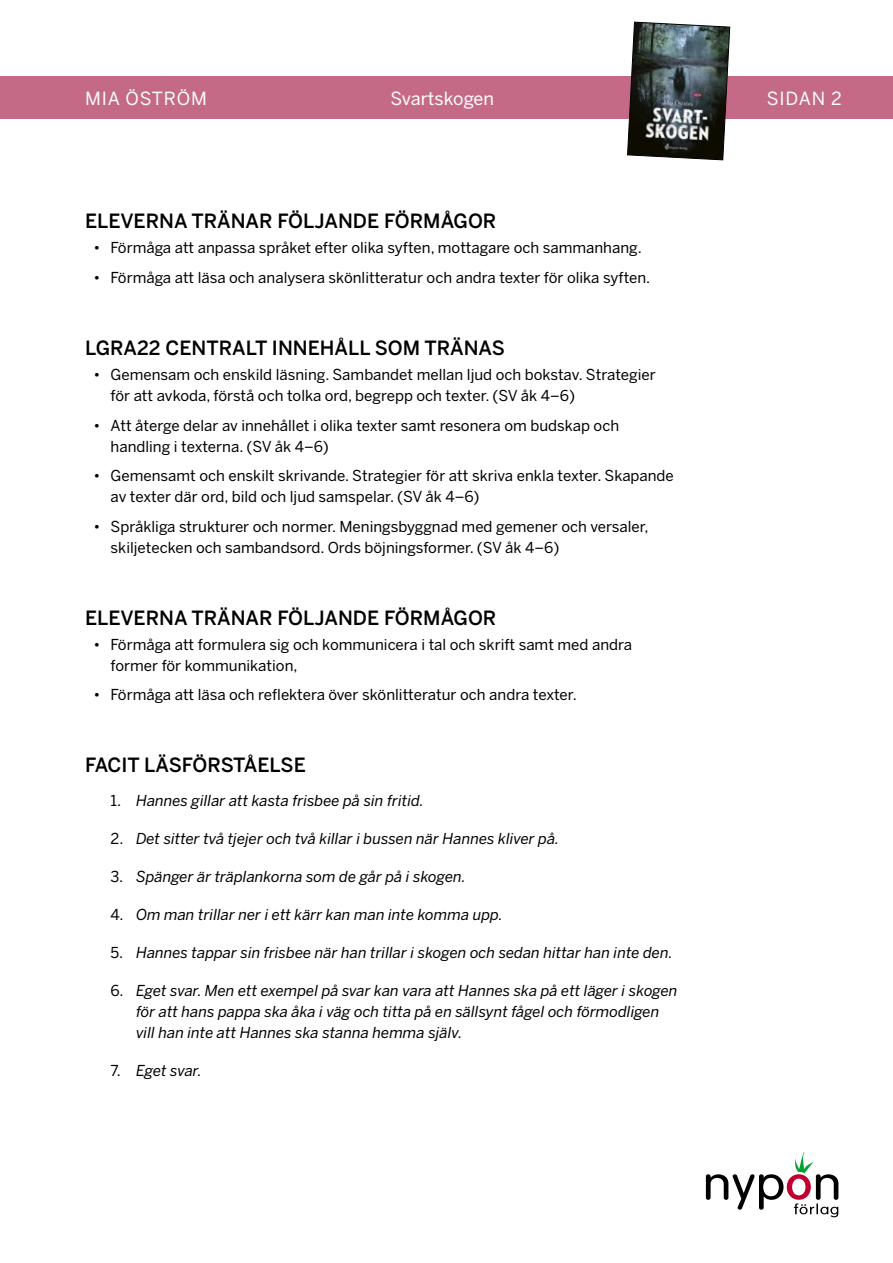
<style>
.page{position:relative;width:893px;height:1263px;background:#fff}
.page>*{position:absolute;margin:0;border:0;box-sizing:border-box;transform-origin:0 0}
.t1{font:500 19.5px "Benton Sans";color:#000}
.t2{font:18px "Benton Sans";letter-spacing:.005em;color:#fff}
.t3{font:18px "Benton Sans";letter-spacing:.05em;color:#fff}
.t4{font:15px/21px "Benton Sans";color:#000}
.t5{font:italic 15px/21px "Benton Sans";color:#000}
.s1{font-style:normal}
</style>
<div class="page">
<svg style="left:706px;top:1152px;width:132px;height:65px"></svg>
<div style="left:0;top:77px;width:893px;height:42px;background:#c46a87"></div>
<svg style="left:627px;top:21px;width:103px;height:140px"></svg>
<p class="t3" style="left:85px;top:87px;width:123px">MIA ÖSTRÖM</p>
<p class="t2" style="left:390px;top:87px;width:105px">Svartskogen</p>
<p class="t2" style="left:767px;top:87px;width:77px">SIDAN 2</p>
<h1 class="t1" style="left:85px;top:209px;width:413px">ELEVERNA TRÄNAR FÖLJANDE FÖRMÅGOR</h1>
<p class="t4" style="left:94px;top:237px;width:550px">• Förmåga att anpassa språket efter olika syften, mottagare och sammanhang.</p>
<p class="t4" style="left:94px;top:267px;width:558px">• Förmåga att läsa och analysera skönlitteratur och andra texter för olika syften.</p>
<h1 class="t1" style="left:85px;top:336px;width:421px">LGRA22 CENTRALT INNEHÅLL SOM TRÄNAS</h1>
<p class="t4" style="left:111px;top:364px;width:547px;text-indent:-17px">• Gemensam och enskild läsning. Sambandet mellan ljud och bokstav. Strategier för att avkoda, förstå och tolka ord, begrepp och texter. (SV åk 4–6)</p>
<p class="t4" style="left:111px;top:415px;width:510px;text-indent:-17px">• Att återge delar av innehållet i olika texter samt resonera om budskap och handling i texterna. (SV åk 4–6)</p>
<p class="t4" style="left:111px;top:465px;width:565px;text-indent:-17px">• Gemensamt och enskilt skrivande. Strategier för att skriva enkla texter. Skapande av texter där ord, bild och ljud samspelar. (SV åk 4–6)</p>
<p class="t4" style="left:111px;top:516px;width:540px;text-indent:-17px">• Språkliga strukturer och normer. Meningsbyggnad med gemener och versaler, skiljetecken och sambandsord. Ords böjningsformer. (SV åk 4–6)</p>
<h1 class="t1" style="left:85px;top:605px;width:413px">ELEVERNA TRÄNAR FÖLJANDE FÖRMÅGOR</h1>
<p class="t4" style="left:111px;top:634px;width:523px;text-indent:-17px">• Förmåga att formulera sig och kommunicera i tal och skrift samt med andra former för kommunikation,</p>
<p class="t4" style="left:94px;top:684px;width:485px">• Förmåga att läsa och reflektera över skönlitteratur och andra texter.</p>
<h1 class="t1" style="left:85px;top:753px;width:222px">FACIT LÄSFÖRSTÅELSE</h1>
<p class="t5" style="left:111px;top:790px;width:315px"><span class="s1">1.</span> Hannes gillar att kasta frisbee på sin fritid.</p>
<p class="t5" style="left:111px;top:828px;width:450px"><span class="s1">2.</span> Det sitter två tjejer och två killar i bussen när Hannes kliver på.</p>
<p class="t5" style="left:111px;top:866px;width:357px"><span class="s1">3.</span> Spänger är träplankorna som de går på i skogen.</p>
<p class="t5" style="left:111px;top:904px;width:394px"><span class="s1">4.</span> Om man trillar ner i ett kärr kan man inte komma upp.</p>
<p class="t5" style="left:111px;top:942px;width:564px"><span class="s1">5.</span> Hannes tappar sin frisbee när han trillar i skogen och sedan hittar han inte den.</p>
<p class="t5" style="left:136px;top:980px;width:543px;text-indent:-26px"><span class="s1">6.</span> Eget svar. Men ett exempel på svar kan vara att Hannes ska på ett läger i skogen för att hans pappa ska åka i väg och titta på en sällsynt fågel och förmodligen vill han inte att Hannes ska stanna hemma själv.</p>
<p class="t5" style="left:111px;top:1060px;width:93px"><span class="s1">7.</span> Eget svar.</p>
</div>
